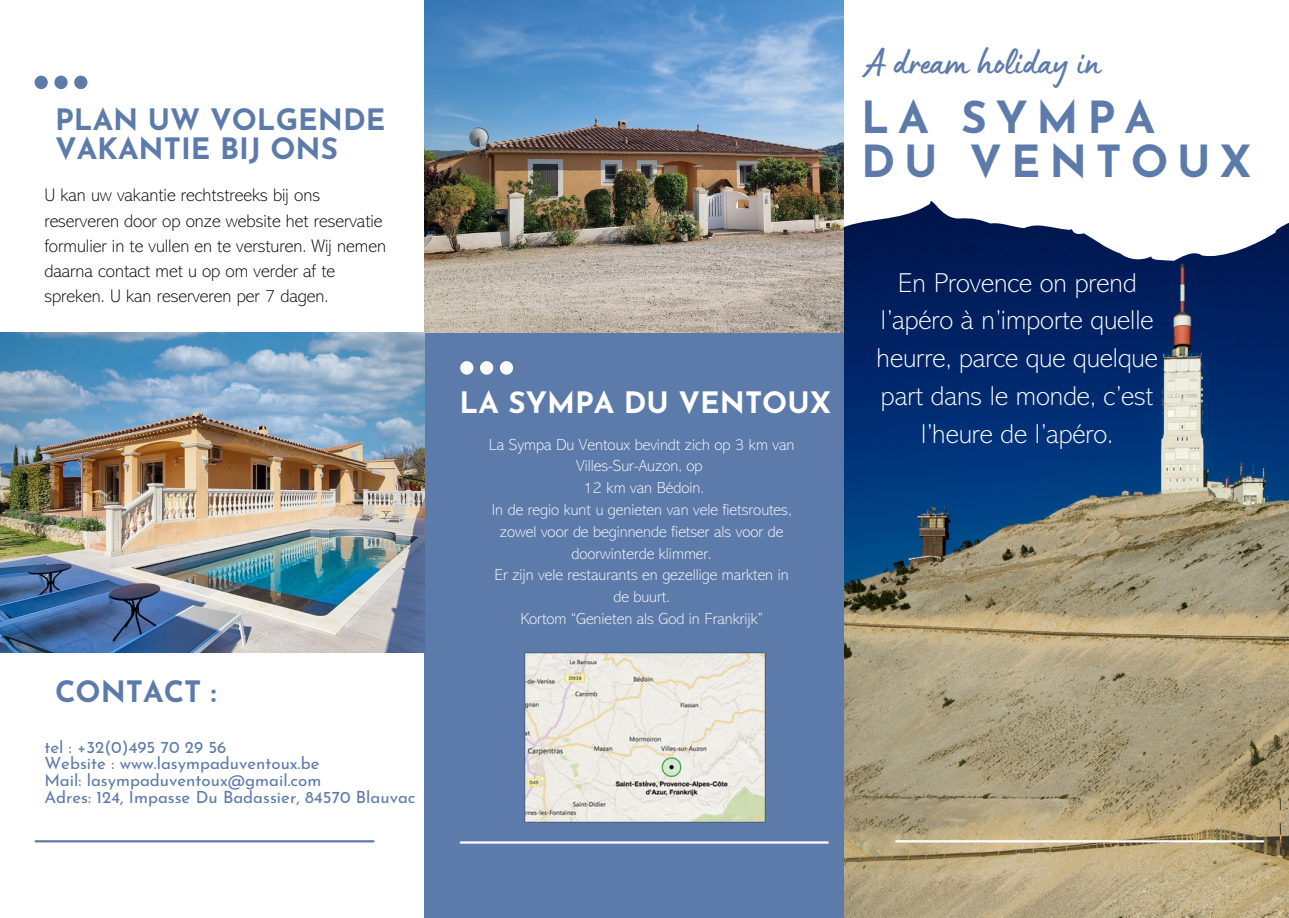
<style>
.page{position:relative;width:1289px;height:918px;background:#fff}
.page>*{position:absolute;margin:0;border:0;box-sizing:border-box;transform-origin:0 0}
.t1{font:700 44.25px "Josefin Sans";letter-spacing:.2em;color:#5d7baa}
.t2{font:37.95px "Lumios Marker";color:#5d7baa}
.t3{font:700 29.55px/29.2px "Josefin Sans";color:#5d7baa}
.t4{font:700 29.55px "Josefin Sans";color:#fff}
.t5{font:200 27.6px/38px "Abadi MT Std";color:#fff;text-align:center}
.t6{font:200 18.3px/25.2px "Abadi MT Std";color:#000}
.t7{font:16.8px "Josefin Sans";color:#5d7baa}
.t8{font:200 16.2px/21.8px "Abadi MT Std";color:#fff;text-align:center}
</style>
<div class="page">
<img style="left:843px;top:201px;width:445px;height:717px">
<div style="left:424px;top:0;width:419px;height:918px;background:#5d7baa"></div>
<img style="left:424px;top:0;width:419px;height:333px">
<img style="left:0;top:333px;width:424px;height:319px">
<svg style="left:460px;top:361px;width:53px;height:14px"></svg>
<svg style="left:35px;top:76px;width:52px;height:13px"></svg>
<hr style="left:460px;top:841px;width:367px;height:3px;background:#fff">
<hr style="left:36px;top:840px;width:337px;height:2px;background:#5d7baa">
<hr style="left:896px;top:840px;width:367px;height:2px;background:#fff">
<img style="left:524px;top:652px;width:241px;height:170px">
<p class="t3" style="left:55px;top:108px;width:332px">PLAN UW VOLGENDE<br>VAKANTIE BIJ ONS</p>
<p class="t6" style="left:44px;top:185px;width:343px">U kan uw vakantie rechtstreeks bij ons reserveren door op onze website het reservatie formulier in te vullen en te versturen. Wij nemen daarna contact met u op om verder af te spreken. U kan reserveren per 7 dagen.</p>
<p class="t3" style="left:55px;top:680px;width:163px">CONTACT :</p>
<p class="t7" style="left:44px;top:740px;width:183px">tel : +32(0)495 70 29 56</p>
<p class="t7" style="left:44px;top:757px;width:276px">Website : www.lasympaduventoux.be</p>
<p class="t7" style="left:44px;top:773px;width:278px">Mail: lasympaduventoux@gmail.com</p>
<p class="t7" style="left:44px;top:790px;width:373px">Adres: 124, Impasse Du Badassier, 84570 Blauvac</p>
<p class="t2" style="left:867px;top:50px;width:234px">A dream holiday in</p>
<p class="t1" style="left:861px;top:100px;width:295px">LA SYMPA</p>
<p class="t1" style="left:861px;top:144px;width:392px">DU VENTOUX</p>
<p class="t4" style="left:459px;top:391px;width:373px">LA SYMPA DU VENTOUX</p>
<p class="t8" style="left:489px;top:435px;width:307px">La Sympa Du Ventoux bevindt zich op 3 km van<br>Villes-Sur-Auzon, op</p>
<p class="t8" style="left:583px;top:478px;width:122px">12 km van Bédoin.</p>
<p class="t8" style="left:491px;top:500px;width:301px">In de regio kunt u genieten van vele fietsroutes, zowel voor de beginnende fietser als voor de doorwinterde klimmer.</p>
<p class="t8" style="left:494px;top:566px;width:296px">Er zijn vele restaurants en gezellige markten in de buurt.</p>
<p class="t8" style="left:520px;top:609px;width:244px">Kortom “Genieten als God in Frankrijk”</p>
<p class="t5" style="left:876px;top:266px;width:282px">En Provence on prend l’apéro à n’importe quelle heurre, parce que quelque part dans le monde, c’est l’heure de l’apéro.</p>
</div>
